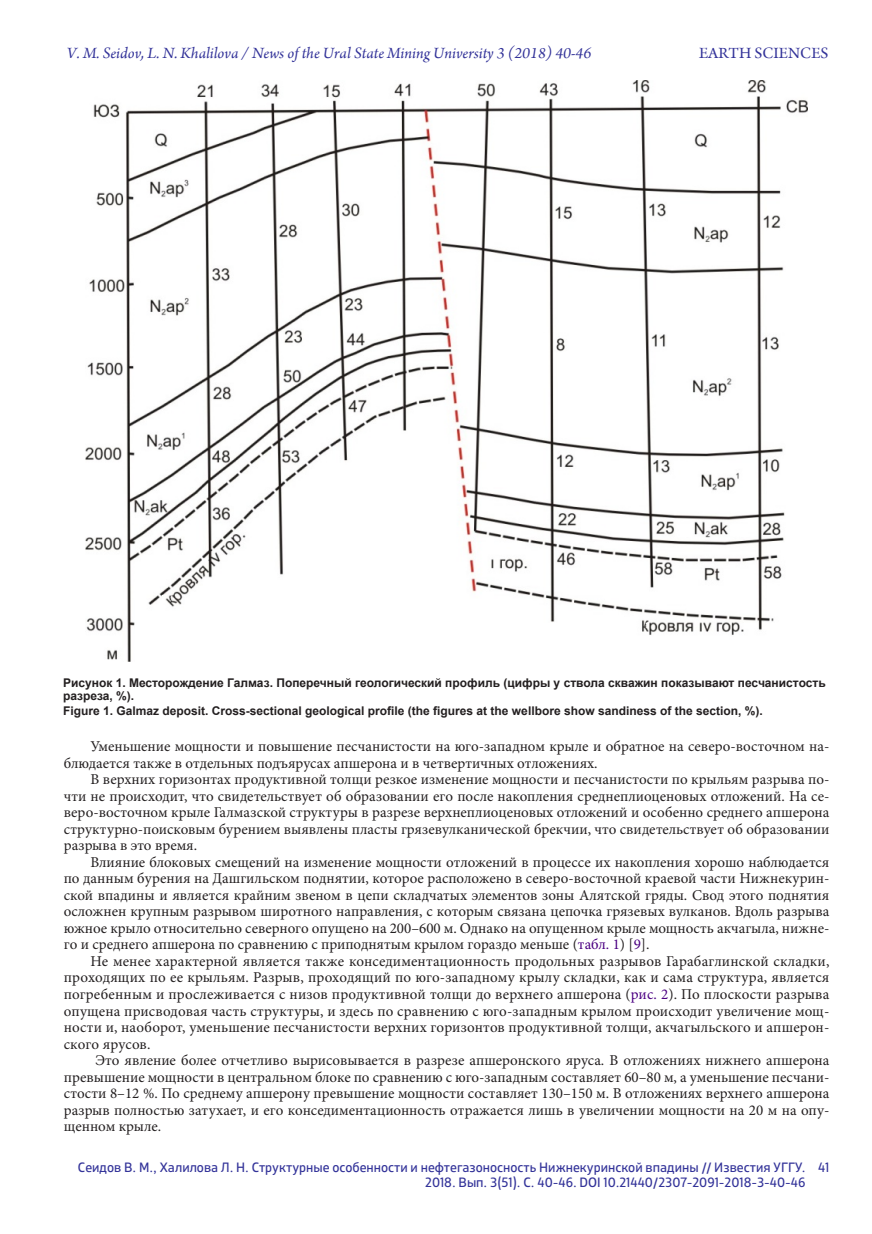
<style>
.page{position:relative;width:872px;height:1234px;background:#fff}
.page>*{position:absolute;margin:0;border:0;box-sizing:border-box;transform-origin:0 0}
.t1{font:italic 16.5px "Arno Pro";color:#339}
.t2{font:16.5px "Arno Pro";color:#339}
.Обычный{font:15px/16.5px "Minion Pro";color:#231f20;text-align:justify}
.Обычный-2{font:13.5px/15px "XXII Centar";color:#339;text-align:right}
.Обычный-3{font:700 12px/13.5px "Arial";color:#231f20}
.s1{color:#4b0082}
</style>
<div class="page">
<img style="left:86px;top:81px;width:721px;height:580px">
<p class="t1" style="left:67px;top:44px;width:526px">V. M. Seidov, L. N. Khalilova / News of the Ural State Mining University 3 (2018) 40-46</p>
<p class="t2" style="left:699px;top:44px;width:131px">EARTH SCIENCES</p>
<p class="Обычный-3" style="left:63px;top:676px;width:764px">Рисунок 1. Месторождение Галмаз. Поперечный геологический профиль (цифры у ствола скважин показывают песчанистость разреза, %).</p>
<p class="Обычный-3" style="left:63px;top:704px;width:701px">Figure 1. Galmaz deposit. Cross-sectional geological profile (the figures at the wellbore show sandiness of the section, %).</p>
<p class="Обычный" style="left:64px;top:738px;width:767px;text-indent:27px">Уменьшение мощности и повышение песчанистости на юго-западном крыле и обратное на северо-восточном на&shy;блюдается также в отдельных подъярусах апшерона и в четвертичных отложениях.</p>
<p class="Обычный" style="left:64px;top:771px;width:767px;text-indent:27px">В верхних горизонтах продуктивной толщи резкое изменение мощности и песчанистости по крыльям разрыва по&shy;чти не происходит, что свидетельствует об образовании его после накопления среднеплиоценовых отложений. На се&shy;веро-восточном крыле Галмазской структуры в разрезе верхнеплиоценовых отложений и особенно среднего апшерона структурно-поисковым бурением выявлены пласты грязевулканической брекчии, что свидетельствует об образовании разрыва в это время.</p>
<p class="Обычный" style="left:64px;top:853px;width:767px;text-indent:27px">Влияние блоковых смещений на изменение мощности отложений в процессе их накопления хорошо наблюдается по данным бурения на Дашгильском поднятии, которое расположено в северо-восточной краевой части Нижнекурин&shy;ской впадины и является крайним звеном в цепи складчатых элементов зоны Алятской гряды. Свод этого поднятия осложнен крупным разрывом широтного направления, с которым связана цепочка грязевых вулканов. Вдоль разрыва южное крыло относительно северного опущено на 200–600 м. Однако на опущенном крыле мощность акчагыла, нижне&shy;го и среднего апшерона по сравнению с приподнятым крылом гораздо меньше (<span class="s1">табл. 1</span>) [<span class="s1">9</span>].</p>
<p class="Обычный" style="left:64px;top:952px;width:767px;text-indent:27px">Не менее характерной является также конседиментационность продольных разрывов Гарабаглинской складки, проходящих по ее крыльям. Разрыв, проходящий по юго-западному крылу складки, как и сама структура, является погребенным и прослеживается с низов продуктивной толщи до верхнего апшерона (<span class="s1">рис. 2</span>). По плоскости разрыва опущена присводовая часть структуры, и здесь по сравнению с юго-западным крылом происходит увеличение мощ&shy;ности и, наоборот, уменьшение песчанистости верхних горизонтов продуктивной толщи, акчагыльского и апшерон&shy;ского ярусов.</p>
<p class="Обычный" style="left:64px;top:1051px;width:767px;text-indent:32px">Это явление более отчетливо вырисовывается в разрезе апшеронского яруса. В отложениях нижнего апшерона превышение мощности в центральном блоке по сравнению с юго-западным составляет 60–80 м, а уменьшение песчани&shy;стости 8–12 %. По среднему апшерону превышение мощности составляет 130–150 м. В отложениях верхнего апшерона разрыв полностью затухает, и его конседиментационность отражается лишь в увеличении мощности на 20 м на опу&shy;щенном крыле.</p>
<p class="Обычный-2" style="left:78px;top:1159px;width:729px">Сеидов В. М., Халилова Л. Н. Структурные особенности и нефтегазоносность Нижнекуринской впадины // Известия УГГУ.<br>2018. Вып. 3(51). С. 40-46. DOI 10.21440/2307-2091-2018-3-40-46</p>
<p class="Обычный-2" style="left:818px;top:1159px;width:13px">41</p>
</div>
